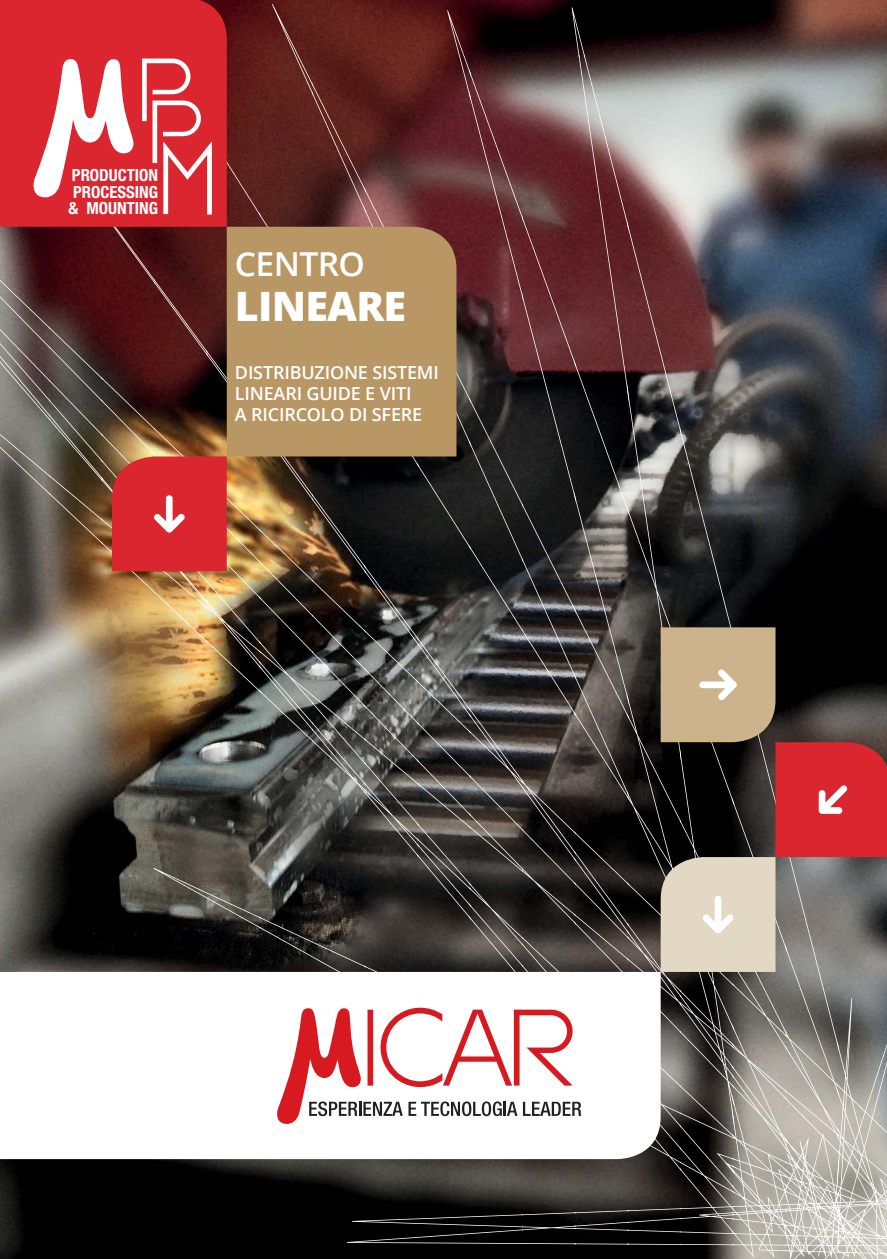
<style>
.page{position:relative;width:887px;height:1259px;background:#fff}
.page>*{position:absolute;margin:0;border:0;box-sizing:border-box;transform-origin:0 0}
.t1{font:800 40.5px "Open Sans";letter-spacing:-.02em;color:#fff}
.t2{font:600 33px "Open Sans";letter-spacing:-.02em;color:#fff}
.t3{font:600 18px/21px "Open Sans";letter-spacing:-.01em;color:#fff}
.t4{font:700 condensed 16.8px/16.6px "Helvetica Neue";color:#fff;text-align:justify}
</style>
<div class="page">
<img style="left:0;top:0;width:887px;height:1258px">
<img style="left:571px;top:7px;width:14px;height:49px">
<img style="left:446px;top:10px;width:24px;height:89px">
<img style="left:271px;top:4px;width:42px;height:98px">
<img style="left:575px;top:56px;width:53px;height:1202px">
<img style="left:469px;top:70px;width:54px;height:230px">
<img style="left:312px;top:82px;width:53px;height:131px">
<img style="left:227px;top:130px;width:33px;height:86px">
<img style="left:365px;top:188px;width:53px;height:278px">
<img style="left:259px;top:213px;width:54px;height:14px">
<img style="left:102px;top:227px;width:53px;height:57px">
<img style="left:627px;top:214px;width:53px;height:1044px">
<img style="left:522px;top:214px;width:53px;height:757px">
<img style="left:417px;top:293px;width:53px;height:256px">
<img style="left:154px;top:279px;width:53px;height:77px">
<img style="left:0;top:276px;width:50px;height:219px">
<img style="left:207px;top:350px;width:52px;height:342px">
<img style="left:49px;top:326px;width:53px;height:218px">
<img style="left:469px;top:398px;width:54px;height:234px">
<img style="left:259px;top:456px;width:54px;height:286px">
<img style="left:102px;top:377px;width:53px;height:216px">
<img style="left:680px;top:424px;width:53px;height:834px">
<img style="left:154px;top:427px;width:53px;height:216px">
<img style="left:312px;top:493px;width:53px;height:301px">
<img style="left:365px;top:565px;width:53px;height:292px">
<img style="left:732px;top:971px;width:53px;height:287px">
<img style="left:417px;top:634px;width:53px;height:337px">
<img style="left:469px;top:707px;width:54px;height:264px">
<img style="left:785px;top:971px;width:53px;height:287px">
<img style="left:154px;top:867px;width:106px;height:61px">
<img style="left:259px;top:916px;width:106px;height:55px">
<img style="left:838px;top:997px;width:49px;height:261px">
<img style="left:365px;top:965px;width:53px;height:6px">
<img style="left:522px;top:1211px;width:53px;height:33px">
<img style="left:346px;top:1213px;width:177px;height:31px">
<div style="left:227px;top:227px;width:229px;height:229px;background:#b99764"></div>
<svg style="left:112px;top:456px;width:115px;height:115px;background:#da3036"></svg>
<svg style="left:660px;top:627px;width:227px;height:344px;background:#86645b"></svg>
<svg style="left:0;top:971px;width:660px;height:188px"></svg>
<div style="left:0;top:0;width:227px;height:227px;background:#db262f"></div>
<svg style="left:276px;top:1007px;width:305px;height:116px"></svg>
<svg style="left:32px;top:59px;width:102px;height:138px"></svg>
<svg style="left:142px;top:59px;width:70px;height:155px"></svg>
<p class="t4" style="left:69px;top:167px;width:91px">PRODUCTION PROCESSING &amp; MOUNTING</p>
<h2 class="t2" style="left:235px;top:240px;width:132px">CENTRO</h2>
<h1 class="t1" style="left:235px;top:277px;width:173px">LINEARE</h1>
<p class="t3" style="left:235px;top:361px;width:205px">DISTRIBUZIONE SISTEMI<br>LINEARI GUIDE E VITI<br>A RICIRCOLO DI SFERE</p>
</div>
